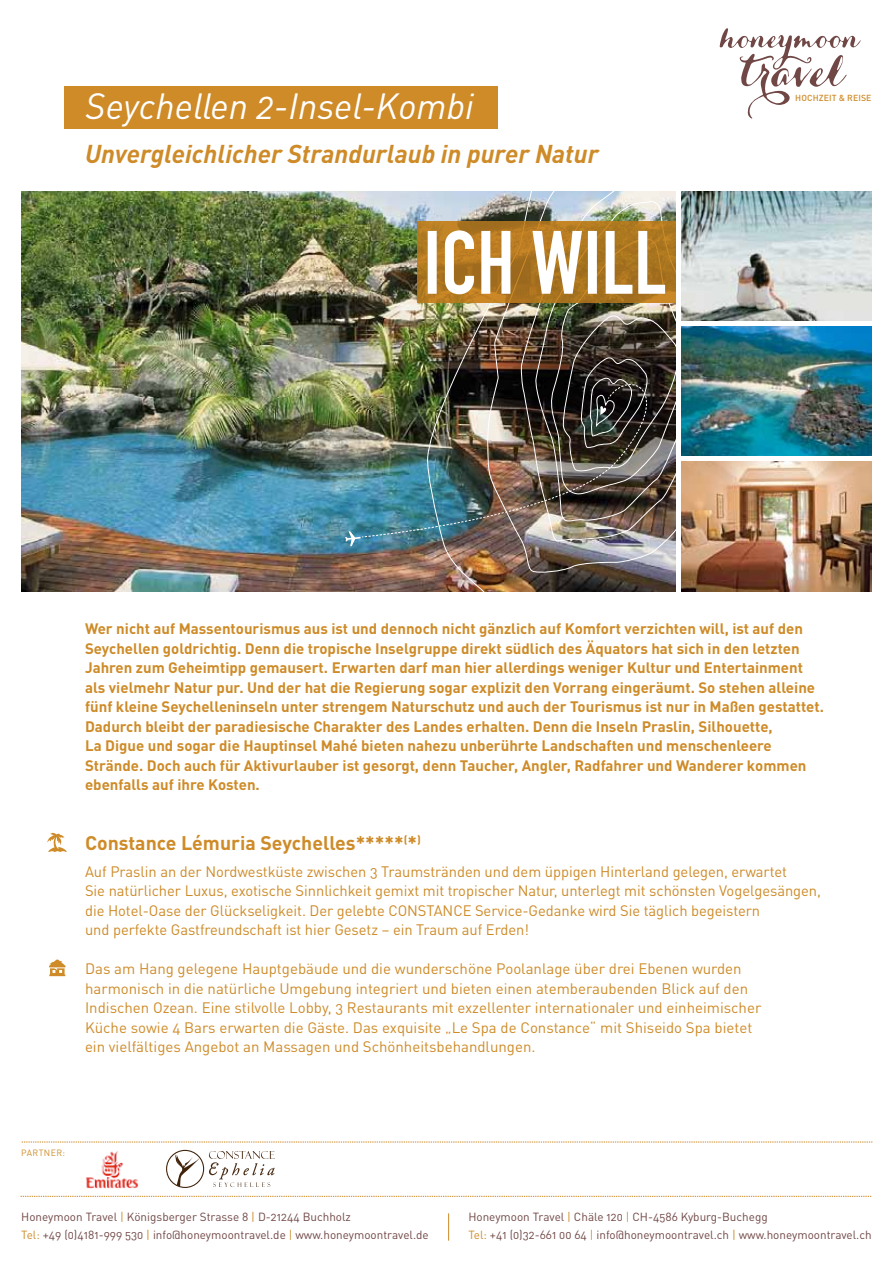
<style>
.page{position:relative;width:893px;height:1263px;background:#fff}
.page>*{position:absolute;margin:0;border:0;box-sizing:border-box;transform-origin:0 0}
.t1{font:italic 36px "DINOT";color:#fff}
.t2{font:italic 700 25.5px "DINOT";color:#ce8b28}
.t3{font:700 19.5px "DINOT";color:#ce8b28}
.t4{font:700 15px/19.5px "DINOT";color:#ce8b28}
.t5{font:15px/19.5px "DINOT";letter-spacing:-.005em;color:#ce8b28}
.t6{font:11.7px/18px "DINOT";color:#704745}
.t7{font:9px "DINOT";color:#ce8b28}
.t8{font:500 8.7px "DINOT";letter-spacing:.01em;color:#ce8b28}
.s1{color:#ce8b28}
</style>
<div class="page">
<img style="left:21px;top:191px;width:405px;height:400px">
<svg style="left:720px;top:28px;width:141px;height:91px"></svg>
<div style="left:64px;top:86px;width:433px;height:43px;background:#ce8b28"></div>
<img style="left:681px;top:326px;width:191px;height:130px">
<img style="left:681px;top:461px;width:191px;height:130px">
<img style="left:681px;top:191px;width:191px;height:130px">
<img style="left:426px;top:191px;width:250px;height:400px">
<svg style="left:417px;top:221px;width:259px;height:7px;background:#b27921"></svg>
<img style="left:345px;top:228px;width:331px;height:318px">
<svg style="left:22px;top:1142px;width:851px;height:1px"></svg>
<svg style="left:21px;top:1196px;width:851px;height:1px"></svg>
<svg style="left:47px;top:832px;width:20px;height:20px"></svg>
<svg style="left:49px;top:959px;width:17px;height:17px"></svg>
<img style="left:86px;top:1151px;width:52px;height:38px">
<svg style="left:166px;top:1150px;width:109px;height:38px"></svg>
<svg style="left:448px;top:1213px;width:1px;height:28px"></svg>
<h1 class="t1" style="left:85px;top:81px;width:390px">Seychellen 2-Insel-Kombi</h1>
<h2 class="t2" style="left:85px;top:137px;width:515px">Unvergleichlicher Strandurlaub in purer Natur</h2>
<p class="t8" style="left:795px;top:92px;width:78px">HOCHZEIT &amp; REISE</p>
<p class="t4" style="left:85px;top:619px;width:740px">Wer nicht auf Massentourismus aus ist und dennoch nicht gänzlich auf Komfort verzichten will, ist auf den Seychellen goldrichtig. Denn die tropische Inselgruppe direkt südlich des Äquators hat sich in den letzten Jahren zum Geheimtipp gemausert. Erwarten darf man hier allerdings weniger Kultur und Entertainment als vielmehr Natur pur. Und der hat die Regierung sogar explizit den Vorrang eingeräumt. So stehen alleine fünf kleine Seychelleninseln unter strengem Naturschutz und auch der Tourismus ist nur in Maßen gestattet.<br>Dadurch bleibt der paradiesische Charakter des Landes erhalten. Denn die Inseln Praslin, Silhouette,<br>La Digue und sogar die Hauptinsel Mahé bieten nahezu unberührte Landschaften und menschenleere Strände. Doch auch für Aktivurlauber ist gesorgt, denn Taucher, Angler, Radfahrer und Wanderer kommen ebenfalls auf ihre Kosten.</p>
<h3 class="t3" style="left:85px;top:830px;width:338px">Constance Lémuria Seychelles*****<sup>(</sup>*<sup>)</sup></h3>
<p class="t5" style="left:85px;top:861px;width:737px">Auf Praslin an der Nordwestküste zwischen 3 Traumstränden und dem üppigen Hinterland gelegen, erwartet<br>Sie natürlicher Luxus, exotische Sinnlichkeit gemixt mit tropischer Natur, unterlegt mit schönsten Vogelgesängen, die Hotel-Oase der Glückseligkeit. Der gelebte CONSTANCE Service-Gedanke wird Sie täglich begeistern<br>und perfekte Gastfreundschaft ist hier Gesetz – ein Traum auf Erden!</p>
<p class="t5" style="left:85px;top:958px;width:678px">Das am Hang gelegene Hauptgebäude und die wunderschöne Poolanlage über drei Ebenen wurden harmonisch in die natürliche Umgebung integriert und bieten einen atemberaubenden Blick auf den Indischen Ozean. Eine stilvolle Lobby, 3 Restaurants mit exzellenter internationaler und einheimischer Küche sowie 4 Bars erwarten die Gäste. Das exquisite „Le Spa de Constance“ mit Shiseido Spa bietet ein vielfältiges Angebot an Massagen und Schönheitsbehandlungen.</p>
<p class="t7" style="left:21px;top:1147px;width:13px">Partner</p>
<p class="t7" style="left:63px;top:1147px;width:4px">:</p>
<p class="t6" style="left:21px;top:1207px;width:409px">Honeymoon Travel <span class="s1">|</span> Königsberger Strasse 8 <span class="s1">|</span> D-21244 Buchholz<br><span class="s1">Tel:</span> +49 (0)4181-999 530 <span class="s1">|</span> info@honeymoontravel.de <span class="s1">|</span> www.honeymoontravel.de</p>
<p class="t6" style="left:468px;top:1207px;width:405px">Honeymoon Travel <span class="s1">|</span> Chäle 120 <span class="s1">|</span> CH-4586 Kyburg-Buchegg<br><span class="s1">Tel:</span> +41 (0)32-661 00 64 <span class="s1">|</span> info@honeymoontravel.ch <span class="s1">|</span> www.honeymoontravel.ch</p>
</div>
